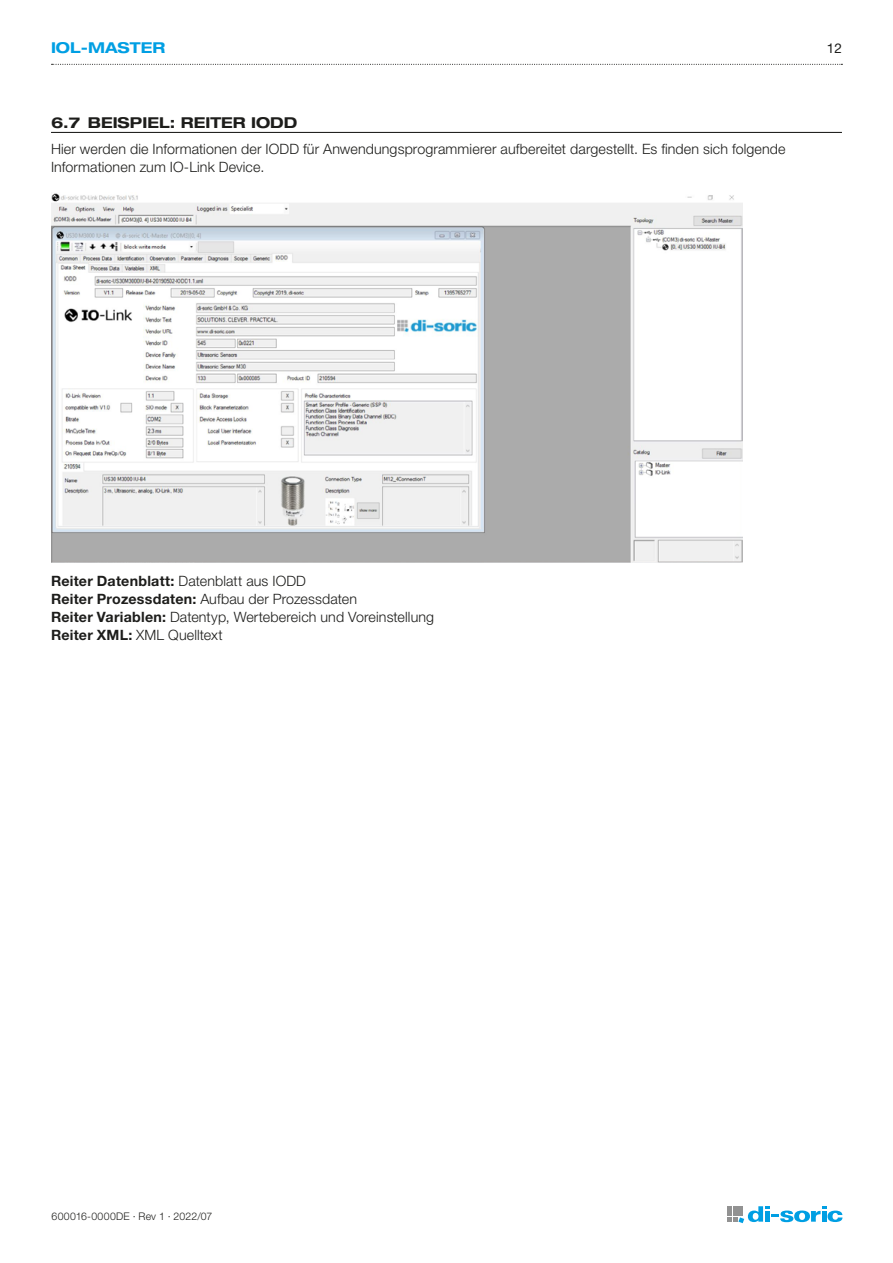
<style>
.page{position:relative;width:893px;height:1263px;background:#fff}
.page>*{position:absolute;margin:0;border:0;box-sizing:border-box;transform-origin:0 0}
.t1{font:700 expanded 15px "Helvetica Neue LTW1 G";color:#1d1d1b}
.t2{font:700 expanded 15px "Helvetica Neue LTW1 G";color:#009fe3}
.Aufzählung_blue_Squa{font:300 14.25px/18px "Helvetica Neue LTW1 G";letter-spacing:.01em;color:#1d1d1b}
.Aufzählung_blue_Squa-2{font:700 14.25px "Helvetica Neue LTW1 G";letter-spacing:.015em;color:#1d1d1b}
.t3{font:13.5px "Helvetica Neue LTW1 G";color:#1d1d1b}
.t4{font:300 10.5px "Helvetica Neue LTW1 G";letter-spacing:.02em;color:#1d1d1b}
.s1{font-weight:300}
.s2{font-weight:700}
</style>
<div class="page">
<svg style="left:727px;top:1206px;width:115px;height:17px"></svg>
<hr style="left:822px;top:1211px;width:4px;height:11px;background:#009fe3">
<svg style="left:52px;top:64px;width:790px;height:1px"></svg>
<hr style="left:51px;top:132px;width:791px;height:1px;background:#1d1d1b">
<img style="left:51px;top:193px;width:691px;height:370px">
<p class="t2" style="left:51px;top:38px;width:116px">IOL-MASTER</p>
<p class="t3" style="left:827px;top:40px;width:17px">12</p>
<p class="t1" style="left:51px;top:112px;width:248px">6.7 BEISPIEL: REITER IODD</p>
<p class="Aufzählung_blue_Squa" style="left:51px;top:140px;width:736px">Hier werden die Informationen der IODD für Anwendungsprogrammierer aufbereitet dargestellt. Es finden sich folgende<br>Informationen zum IO-Link Device.</p>
<p class="Aufzählung_blue_Squa-2" style="left:51px;top:572px;width:256px">Reiter Datenblatt: <span class="s1">Datenblatt aus IODD</span></p>
<p class="Aufzählung_blue_Squa" style="left:51px;top:590px;width:308px"><span class="s2">Reiter Prozessdaten:</span> Aufbau der Prozessdaten</p>
<p class="Aufzählung_blue_Squa" style="left:51px;top:608px;width:385px"><span class="s2">Reiter Variablen:</span> Datentyp, Wertebereich und Voreinstellung</p>
<p class="Aufzählung_blue_Squa" style="left:51px;top:626px;width:173px"><span class="s2">Reiter XML:</span> XML Quelltext</p>
<p class="t4" style="left:52px;top:1210px;width:162px">600016-0000DE · Rev 1 · 2022/07</p>
</div>
